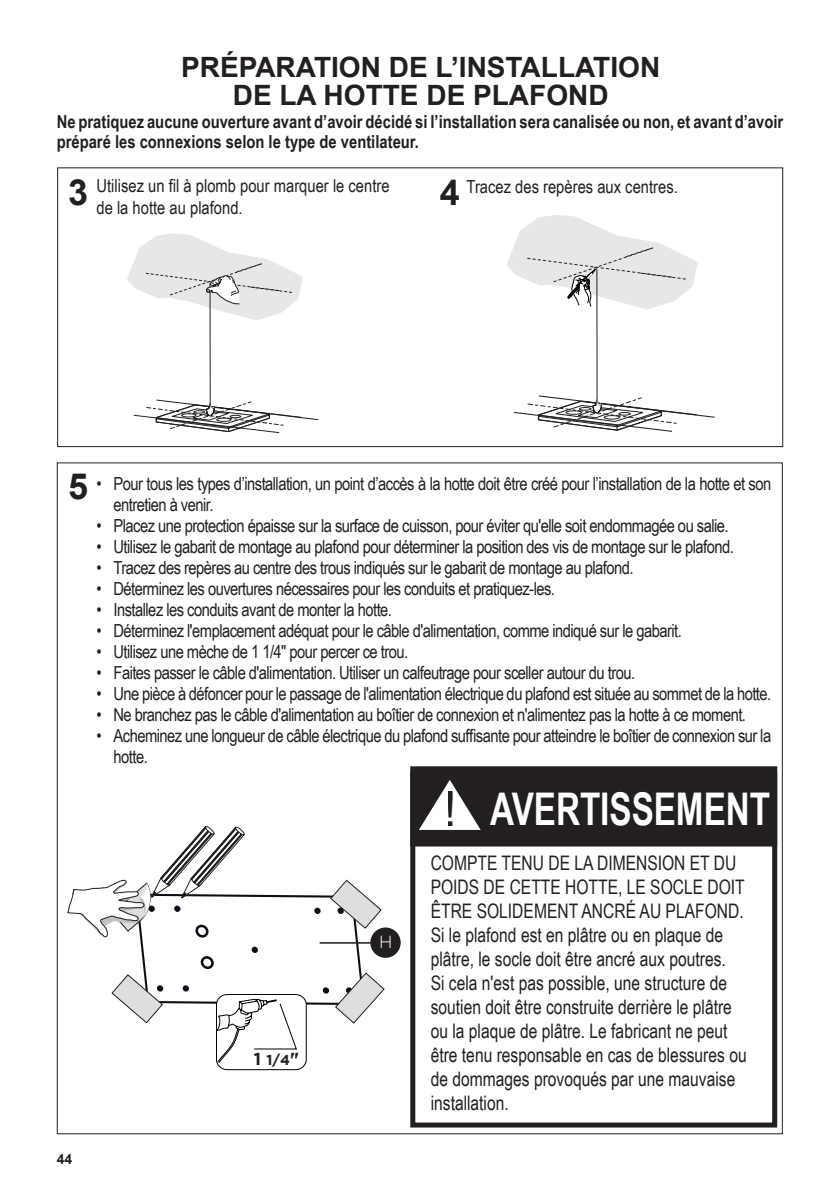
<style>
.page{position:relative;width:840px;height:1191px;background:#fff}
.page>*{position:absolute;margin:0;border:0;box-sizing:border-box;transform-origin:0 0}
.Warning_Box{font:700 45px "Arial Narrow";color:#fff;scale:.9 1}
.Tipologia{font:700 36px "Arial";color:#231f20}
.Titolo1-RG{font:700 28px "Arial";color:#231f20}
.Warning_Box-2{font:20px/24px "Arial Narrow";color:#231f20;scale:.95 1}
.TestoLungoInizio{font:18px/21px "Arial Narrow";letter-spacing:-.03em;color:#231f20}
.TestoLungoInizio-2{font:700 18px/20px "Arial Narrow";color:#231f20}
.TestoLungoInizio-3{font:18px/21.6px "Arial Narrow";color:#231f20}
.t1{font:300 17.4px "Gotham";color:#fff}
.t2{font:700 14.4px "Gotham";color:#231f20}
.t3{font:700 14px "Arial";color:#231f20}
.s1{font-family:"Arial";font-weight:400;font-size:49.4px;color:#231f20}
.s2{font-size:17.2px}
</style>
<div class="page">
<hr style="left:209px;top:283px;width:1px;height:123px;background:#231f20">
<svg style="left:127px;top:233px;width:176px;height:87px"></svg>
<svg style="left:133px;top:399px;width:186px;height:35px"></svg>
<hr style="left:596px;top:269px;width:1px;height:133px;background:#231f20">
<svg style="left:514px;top:395px;width:201px;height:37px"></svg>
<svg style="left:507px;top:215px;width:190px;height:94px"></svg>
<div style="left:410px;top:772px;width:366px;height:355px;border:5px solid #231f20"></div>
<div style="left:411px;top:767px;width:364px;height:78px;background:#231f20"></div>
<div style="left:410px;top:766px;width:366px;height:80px;border:3px solid #231f20"></div>
<svg style="left:412px;top:774px;width:69px;height:59px"></svg>
<div style="left:216px;top:994px;width:90px;height:76px;border:1px solid #000001;border-radius:11px"></div>
<div style="left:371px;top:928px;width:28px;height:29px;background:#231f20;border-radius:50%"></div>
<div style="left:370px;top:927px;width:30px;height:30px;border:2px solid #231f20;border-radius:50%"></div>
<svg style="left:67px;top:826px;width:317px;height:237px"></svg>
<p class="Titolo1-RG" style="left:181px;top:47px;width:480px">PRÉPARATION DE L’INSTALLATION</p>
<p class="Titolo1-RG" style="left:233px;top:75px;width:377px">DE LA HOTTE DE PLAFOND</p>
<p class="TestoLungoInizio-2" style="left:57px;top:111px;width:727px">Ne pratiquez aucune ouverture avant d’avoir décidé si l’installation sera canalisée ou non, et avant d’avoir préparé les connexions selon le type de ventilateur.</p>
<p class="Tipologia" style="left:68px;top:167px;width:22px">3</p>
<p class="TestoLungoInizio-3" style="left:96px;top:174px;width:294px">Utilisez un fil à plomb pour marquer le centre de la hotte au plafond.</p>
<p class="TestoLungoInizio-3" style="left:466px;top:175px;width:213px">Tracez des repères aux centres.</p>
<p class="Tipologia" style="left:439px;top:167px;width:22px">4</p>
<p class="Tipologia" style="left:68px;top:460px;width:22px">5</p>
<p class="TestoLungoInizio" style="left:113px;top:472px;width:659px;text-indent:-17px">• Pour tous les types d’installation, un point d’accès à la hotte doit être créé pour l’installation de la hotte et son entretien à venir.</p>
<p class="TestoLungoInizio" style="left:96px;top:514px;width:633px">• Placez une protection épaisse sur la surface de cuisson, pour éviter qu'elle soit endommagée ou salie.</p>
<p class="TestoLungoInizio" style="left:96px;top:535px;width:638px">• Utilisez le gabarit de montage au plafond pour déterminer la position des vis de montage sur le plafond.</p>
<p class="TestoLungoInizio" style="left:96px;top:556px;width:538px">• Tracez des repères au centre des trous indiqués sur le gabarit de montage au plafond.</p>
<p class="TestoLungoInizio" style="left:96px;top:577px;width:460px">• Déterminez les ouvertures nécessaires pour les conduits et pratiquez-les.</p>
<p class="TestoLungoInizio" style="left:96px;top:598px;width:297px">• Installez les conduits avant de monter la hotte.</p>
<p class="TestoLungoInizio" style="left:96px;top:619px;width:586px">• Déterminez l'emplacement adéquat pour le câble d'alimentation, comme indiqué sur le gabarit.</p>
<p class="TestoLungoInizio" style="left:96px;top:640px;width:313px">• Utilisez une mèche de 1 1/4" pour percer ce trou.</p>
<p class="TestoLungoInizio" style="left:96px;top:661px;width:540px">• Faites passer le câble d'alimentation. Utiliser un calfeutrage pour sceller autour du trou.</p>
<p class="TestoLungoInizio" style="left:96px;top:682px;width:676px">• Une pièce à défoncer pour le passage de l'alimentation électrique du plafond est située au sommet de la hotte.</p>
<p class="TestoLungoInizio" style="left:96px;top:703px;width:650px">• Ne branchez pas le câble d'alimentation au boîtier de connexion et n'alimentez pas la hotte à ce moment.</p>
<p class="TestoLungoInizio" style="left:113px;top:724px;width:659px;text-indent:-17px">• Acheminez une longueur de câble électrique du plafond suffisante pour atteindre le boîtier de connexion sur la hotte.</p>
<p class="Warning_Box" style="left:443px;top:775px;width:364px"><span class="s1">!</span> AVERTISSEMENT</p>
<p class="t2" style="left:254px;top:1051px;width:47px"><span class="s2">1</span> 1/4<span class="s2">"</span></p>
<p class="t1" style="left:379px;top:932px;width:15px">H</p>
<p class="Warning_Box-2" style="left:430px;top:850px;width:334px">COMPTE TENU DE LA DIMENSION ET DU POIDS DE CETTE HOTTE, LE SOCLE DOIT ÊTRE SOLIDEMENT ANCRÉ AU PLAFOND.<br>Si le plafond est en plâtre ou en plaque de plâtre, le socle doit être ancré aux poutres.<br>Si cela n'est pas possible, une structure de soutien doit être construite derrière le plâtre ou la plaque de plâtre. Le fabricant ne peut être tenu responsable en cas de blessures ou de dommages provoqués par une mauvaise installation.</p>
<p class="t3" style="left:57px;top:1149px;width:17px">44</p>
</div>
